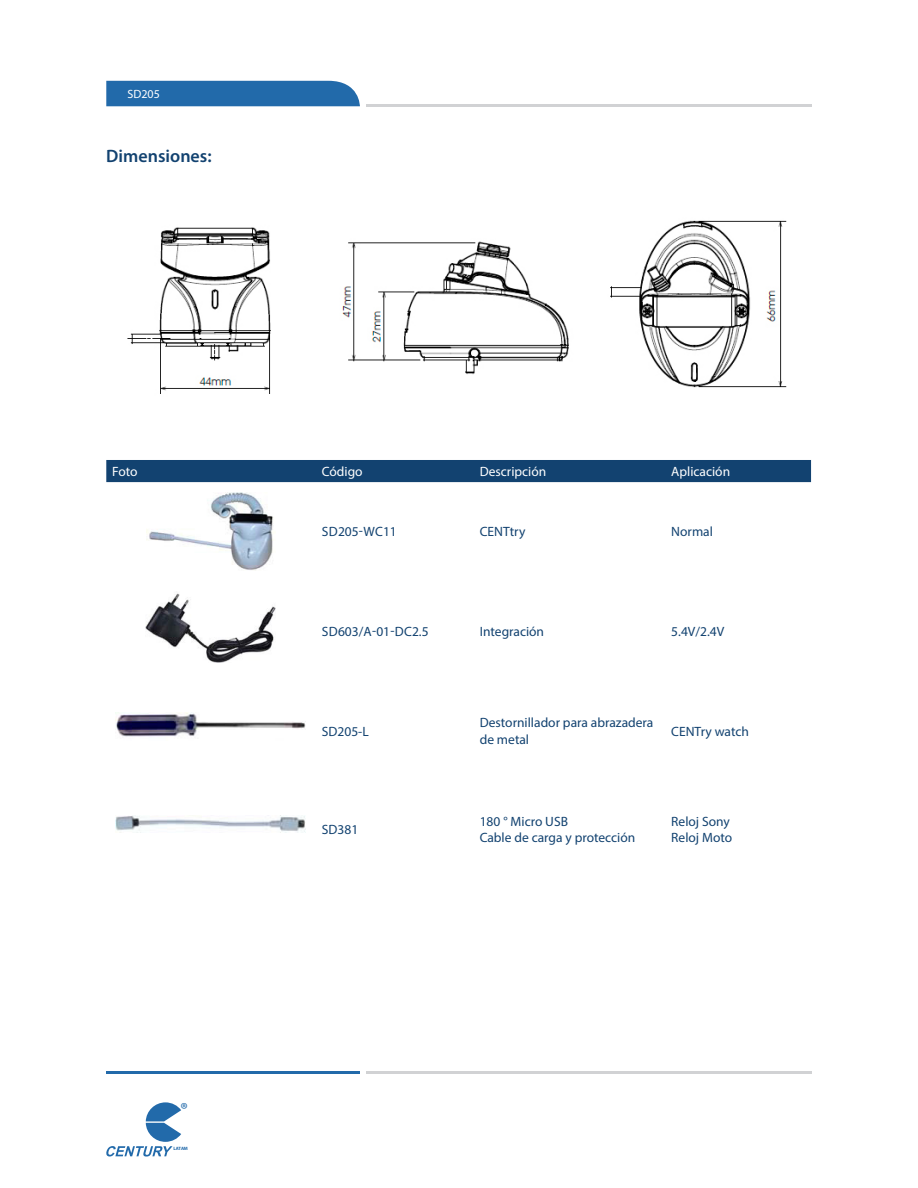
<style>
.page{position:relative;width:918px;height:1188px;background:#fff}
.page>*{position:absolute;margin:0;border:0;box-sizing:border-box;transform-origin:0 0}
.subtítulo{font:600 18px "Myriad Pro";color:#124270}
.t1{font:17.55px "Myriad Pro";color:#226aaa}
.subtítulo-2{font:13.5px/16.2px "Myriad Pro";color:#124270}
.subtítulo-3{font:13.5px "Myriad Pro";color:#fff}
.t2{font:12px "Myriad Pro";color:#fff}
.t3{font:700 4.65px "Myriad Pro";letter-spacing:-.045em;color:#226aaa}
</style>
<div class="page">
<div style="left:106px;top:81px;width:254px;height:25px;background:#226aaa"></div>
<hr style="left:366px;top:104px;width:446px;height:2px;background:#d1d2d4">
<hr style="left:366px;top:1071px;width:446px;height:3px;background:#d1d2d4">
<hr style="left:106px;top:1071px;width:254px;height:3px;background:#226aaa">
<svg style="left:106px;top:1102px;width:75px;height:55px"></svg>
<img style="left:127px;top:220px;width:660px;height:174px">
<div style="left:106px;top:460px;width:705px;height:22px;background:#124270"></div>
<img style="left:147px;top:492px;width:127px;height:78px">
<img style="left:146px;top:593px;width:129px;height:69px">
<img style="left:115px;top:713px;width:190px;height:24px">
<img style="left:115px;top:816px;width:190px;height:17px">
<p class="t2" style="left:128px;top:87px;width:34px">SD205</p>
<p class="subtítulo" style="left:106px;top:145px;width:107px">Dimensiones:</p>
<p class="subtítulo-3" style="left:112px;top:463px;width:27px">Foto</p>
<p class="subtítulo-3" style="left:322px;top:463px;width:42px">Código</p>
<p class="subtítulo-3" style="left:480px;top:463px;width:68px">Descripción</p>
<p class="subtítulo-3" style="left:671px;top:463px;width:60px">Aplicación</p>
<p class="subtítulo-2" style="left:322px;top:523px;width:76px">SD205-WC11</p>
<p class="subtítulo-2" style="left:480px;top:523px;width:47px">CENTtry</p>
<p class="subtítulo-2" style="left:671px;top:523px;width:43px">Normal</p>
<p class="subtítulo-2" style="left:322px;top:623px;width:108px">SD603/A-01-DC2.5</p>
<p class="subtítulo-2" style="left:480px;top:623px;width:66px">Integración</p>
<p class="subtítulo-2" style="left:671px;top:623px;width:54px">5.4V/2.4V</p>
<p class="subtítulo-2" style="left:322px;top:723px;width:48px">SD205-L</p>
<p class="subtítulo-2" style="left:480px;top:715px;width:175px">Destornillador para abrazadera de metal</p>
<p class="subtítulo-2" style="left:671px;top:723px;width:79px">CENTry watch</p>
<p class="t1" style="left:181px;top:1098px;width:9px">®</p>
<p class="t3" style="left:174px;top:1145px;width:16px">LATAM</p>
<p class="subtítulo-2" style="left:322px;top:821px;width:38px">SD381</p>
<p class="subtítulo-2" style="left:480px;top:813px;width:90px">180 ° Micro USB</p>
<p class="subtítulo-2" style="left:480px;top:829px;width:157px">Cable de carga y protección</p>
<p class="subtítulo-2" style="left:671px;top:813px;width:60px">Reloj Sony</p>
<p class="subtítulo-2" style="left:671px;top:829px;width:62px">Reloj Moto</p>
</div>
